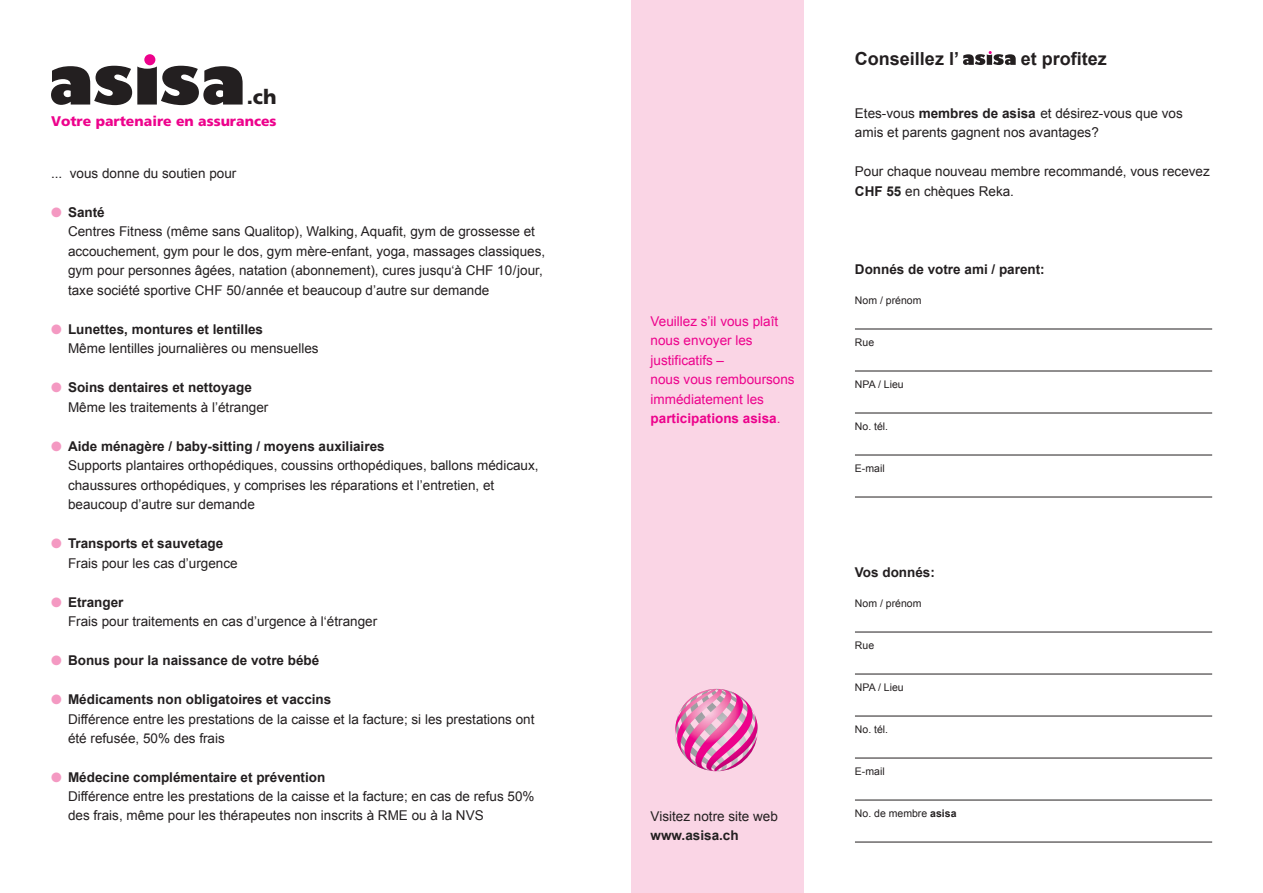
<style>
.page{position:relative;width:1263px;height:893px;background:#fff}
.page>*{position:absolute;margin:0;border:0;box-sizing:border-box;transform-origin:0 0}
.t1{font:900 20.25px "Frutiger";color:#231f20}
.t2{font:700 18px "Arial";color:#231f20}
.t3{font:900 13.95px "Frutiger";color:#ed028c}
.t4{font:13.5px/19.5px "Arial";color:#231f20}
.t5{font:13.5px/19.5px "Arial";color:#ed028c}
.t6{font:700 13.5px "Arial";color:#231f20}
.t7{font:10.5px "Arial";color:#231f20}
.s1{color:#f499c2}
.s2{font-weight:700}
.s3{font-weight:700;color:#ec008c}
.s4{font-weight:700;color:#232323}
</style>
<div class="page">
<div style="left:631px;top:0;width:173px;height:893px;background:#fad5e5"></div>
<svg style="left:675px;top:689px;width:83px;height:82px"></svg>
<div style="left:144px;top:54px;width:11px;height:11px;background:#ed028c;border-radius:50%"></div>
<svg style="left:51px;top:66px;width:192px;height:39px"></svg>
<hr style="left:855px;top:329px;width:357px;height:1px;background:#231f20">
<hr style="left:855px;top:371px;width:357px;height:1px;background:#231f20">
<hr style="left:855px;top:413px;width:357px;height:1px;background:#231f20">
<hr style="left:855px;top:455px;width:357px;height:1px;background:#231f20">
<hr style="left:855px;top:497px;width:357px;height:1px;background:#231f20">
<hr style="left:855px;top:632px;width:357px;height:1px;background:#231f20">
<hr style="left:855px;top:674px;width:357px;height:1px;background:#231f20">
<hr style="left:855px;top:716px;width:357px;height:1px;background:#231f20">
<hr style="left:855px;top:758px;width:357px;height:1px;background:#231f20">
<hr style="left:855px;top:800px;width:357px;height:1px;background:#231f20">
<hr style="left:855px;top:842px;width:357px;height:1px;background:#231f20">
<svg style="left:963px;top:51px;width:53px;height:14px"></svg>
<h1 class="t1" style="left:247px;top:85px;width:31px">.ch</h1>
<p class="t3" style="left:51px;top:113px;width:227px">Votre partenaire en assurances</p>
<p class="t4" style="left:51px;top:163px;width:187px">... vous donne du soutien pour</p>
<p class="t4" style="left:68px;top:202px;width:479px;text-indent:-17px"><span class="s1">●</span> <span class="s2">Santé<br></span>Centres Fitness (même sans Qualitop), Walking, Aquafit, gym de grossesse et accouchement, gym pour le dos, gym mère-enfant, yoga, massages classiques, gym pour personnes âgées, natation (abonnement), cures jusqu‘à CHF 10/jour, taxe société sportive CHF 50/année et beaucoup d’autre sur demande</p>
<p class="t4" style="left:68px;top:319px;width:252px;text-indent:-17px"><span class="s1">●</span> <span class="s2">Lunettes, montures et lentilles<br></span>Même lentilles journalières ou mensuelles</p>
<p class="t4" style="left:68px;top:378px;width:202px;text-indent:-17px"><span class="s1">●</span> <span class="s2">Soins dentaires et nettoyage<br></span>Même les traitements à l’étranger</p>
<p class="t4" style="left:68px;top:436px;width:472px;text-indent:-17px"><span class="s1">●</span> <span class="s2">Aide ménagère / baby-sitting / moyens auxiliaires<br></span>Supports plantaires orthopédiques, coussins orthopédiques, ballons médicaux, chaussures orthopédiques, y comprises les réparations et l’entretien, et -- beaucoup d’autre sur demande</p>
<p class="t4" style="left:68px;top:534px;width:171px;text-indent:-17px"><span class="s1">●</span> <span class="s2">Transports et sauvetage<br></span>Frais pour les cas d’urgence</p>
<p class="t4" style="left:68px;top:592px;width:311px;text-indent:-17px"><span class="s1">●</span> <span class="s2">Etranger<br></span>Frais pour traitements en cas d’urgence à l‘étranger</p>
<p class="t6" style="left:51px;top:653px;width:270px"><span class="s1">●</span> Bonus pour la naissance de votre bébé</p>
<p class="t4" style="left:68px;top:690px;width:468px;text-indent:-17px"><span class="s1">●</span> <span class="s2">Médicaments non obligatoires et vaccins<br></span>Différence entre les prestations de la caisse et la facture; si les prestations ont été refusée, 50% des frais</p>
<p class="t4" style="left:68px;top:768px;width:468px;text-indent:-17px"><span class="s1">●</span> <span class="s2">Médecine complémentaire et prévention<br></span>Différence entre les prestations de la caisse et la facture; en cas de refus 50% des frais, même pour les thérapeutes non inscrits à RME ou à la NVS</p>
<p class="t5" style="left:651px;top:311px;width:146px">Veuillez s’il vous plaît nous envoyer les justificatifs –<br>nous vous remboursons immédiatement les <span class="s2">participations</span> <span class="s3">asis</span><span class="s2">a</span>.</p>
<p class="t4" style="left:651px;top:806px;width:129px">Visitez notre site web <span class="s2">www.</span><span class="s4">asis</span><span class="s2">a.ch</span></p>
<h2 class="t2" style="left:855px;top:49px;width:106px">Conseillez l’</h2>
<h2 class="t2" style="left:1021px;top:49px;width:88px">et profitez</h2>
<p class="t4" style="left:855px;top:103px;width:329px">Etes-vous <span class="s2">membres de asisa</span> et désirez-vous que vos amis et parents gagnent nos avantages?</p>
<p class="t4" style="left:855px;top:161px;width:356px">Pour chaque nouveau membre recommandé, vous recevez<br><span class="s2">CHF 5</span><span class="s4">5</span> en chèques Reka.</p>
<p class="t6" style="left:855px;top:261px;width:191px">Donnés de votre ami / parent:</p>
<p class="t7" style="left:855px;top:294px;width:68px">Nom / prénom</p>
<p class="t7" style="left:855px;top:336px;width:21px">Rue</p>
<p class="t7" style="left:855px;top:378px;width:50px">NPA / Lieu</p>
<p class="t7" style="left:855px;top:420px;width:35px">No. tél.</p>
<p class="t7" style="left:855px;top:462px;width:31px">E-mail</p>
<p class="t6" style="left:855px;top:564px;width:82px">Vos donnés:</p>
<p class="t7" style="left:855px;top:597px;width:68px">Nom / prénom</p>
<p class="t7" style="left:855px;top:639px;width:21px">Rue</p>
<p class="t7" style="left:855px;top:681px;width:50px">NPA / Lieu</p>
<p class="t7" style="left:855px;top:723px;width:35px">No. tél.</p>
<p class="t7" style="left:855px;top:765px;width:31px">E-mail</p>
<p class="t7" style="left:855px;top:807px;width:103px">No. de membre <span class="s2">asisa</span></p>
</div>
